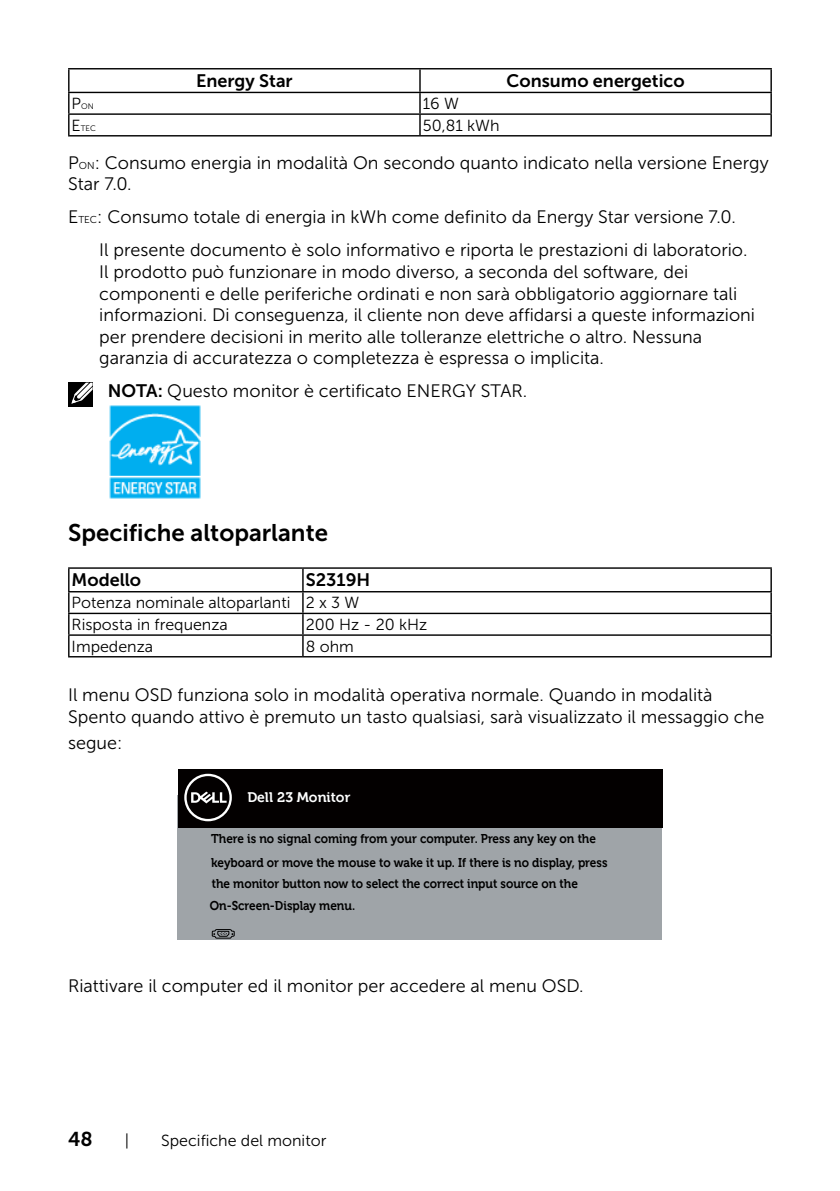
<style>
.page{position:relative;width:840px;height:1191px;background:#fff}
.page>*{position:absolute;margin:0;border:0;box-sizing:border-box;transform-origin:0 0}
.Head_3{font:24px "Museo Sans For Dell 700";color:#000}
.t1{font:20px "Museo Sans For Dell 700";color:#000}
.text{font:18px/21.6px "Museo Sans For Dell 300";color:#000}
.text-2{font:18px "Museo Sans For Dell 700";color:#000}
.t2{font:16px "Museo Sans For Dell 300";color:#000}
.t3{font:700 14px "Museo For Dell";color:#fff}
.t4{font:700 12.8px/23.8px "Museo For Dell";color:#000;scale:.92 1}
.t5{font:8px "Museo Sans For Dell 300";color:#000}
.s1{font-size:16px}
.s2{font-size:10px}
.s3{font-family:"Museo Sans For Dell 700"}
</style>
<div class="page">
<hr style="left:68px;top:68px;width:352px;height:1px;background:#000">
<hr style="left:420px;top:68px;width:351px;height:1px;background:#000">
<hr style="left:68px;top:92px;width:352px;height:1px;background:#000">
<hr style="left:420px;top:92px;width:351px;height:1px;background:#000">
<hr style="left:68px;top:113px;width:352px;height:2px;background:#000">
<svg style="left:68px;top:69px;width:1px;height:66px"></svg>
<hr style="left:420px;top:113px;width:351px;height:2px;background:#000">
<svg style="left:419px;top:69px;width:1px;height:66px"></svg>
<svg style="left:770px;top:69px;width:1px;height:66px"></svg>
<hr style="left:68px;top:135px;width:352px;height:1px;background:#000">
<hr style="left:420px;top:135px;width:351px;height:1px;background:#000">
<div style="left:68px;top:383px;width:24px;height:24px;background:#000"></div>
<svg style="left:70px;top:382px;width:23px;height:22px"></svg>
<img style="left:109px;top:405px;width:92px;height:94px">
<hr style="left:68px;top:567px;width:235px;height:2px;background:#000">
<hr style="left:303px;top:567px;width:468px;height:2px;background:#000">
<hr style="left:68px;top:591px;width:235px;height:1px;background:#000">
<hr style="left:303px;top:591px;width:468px;height:1px;background:#000">
<hr style="left:68px;top:612px;width:235px;height:2px;background:#000">
<hr style="left:303px;top:612px;width:468px;height:2px;background:#000">
<hr style="left:68px;top:634px;width:235px;height:2px;background:#000">
<svg style="left:68px;top:569px;width:1px;height:87px"></svg>
<hr style="left:303px;top:634px;width:468px;height:2px;background:#000">
<svg style="left:302px;top:569px;width:1px;height:87px"></svg>
<svg style="left:770px;top:569px;width:1px;height:87px"></svg>
<hr style="left:68px;top:656px;width:235px;height:1px;background:#000">
<hr style="left:303px;top:656px;width:468px;height:1px;background:#000">
<div style="left:177px;top:794px;width:485px;height:145px;background:#9fa4a8"></div>
<div style="left:178px;top:769px;width:484px;height:58px;background:#030000"></div>
<svg style="left:211px;top:929px;width:24px;height:10px"></svg>
<svg style="left:184px;top:773px;width:48px;height:48px"></svg>
<p class="text-2" style="left:196px;top:71px;width:98px">Energy Star</p>
<p class="text-2" style="left:506px;top:71px;width:179px">Consumo energetico</p>
<p class="t5" style="left:72px;top:102px;width:24px"><span class="s1">P</span>ON</p>
<p class="t2" style="left:422px;top:95px;width:38px">16 W</p>
<p class="t5" style="left:72px;top:123px;width:26px"><span class="s1">E</span>TEC</p>
<p class="t2" style="left:422px;top:116px;width:78px">50,81 kWh</p>
<p class="text" style="left:68px;top:152px;width:701px">P<span class="s2">ON</span>: Consumo energia in modalità On secondo quanto indicato nella versione Energy<br>Star 7.0.</p>
<p class="text" style="left:68px;top:206px;width:669px">E<span class="s2">TEC</span>: Consumo totale di energia in kWh come definito da Energy Star versione 7.0.</p>
<p class="text" style="left:99px;top:239px;width:657px">Il presente documento è solo informativo e riporta le prestazioni di laboratorio.<br>Il prodotto può funzionare in modo diverso, a seconda del software, dei componenti e delle periferiche ordinati e non sarà obbligatorio aggiornare tali informazioni. Di conseguenza, il cliente non deve affidarsi a queste informazioni per prendere decisioni in merito alle tolleranze elettriche o altro. Nessuna garanzia di accuratezza o completezza è espressa o implicita.</p>
<p class="text" style="left:108px;top:380px;width:420px"><span class="s3">NOTA:</span> Questo monitor è certificato ENERGY STAR.</p>
<p class="Head_3" style="left:68px;top:519px;width:261px">Specifiche altoparlante</p>
<p class="text-2" style="left:72px;top:570px;width:71px">Modello</p>
<p class="text-2" style="left:305px;top:570px;width:66px">S2319H</p>
<p class="t2" style="left:72px;top:594px;width:220px">Potenza nominale altoparlanti</p>
<p class="t2" style="left:305px;top:594px;width:55px">2 x 3 W</p>
<p class="t2" style="left:72px;top:615px;width:158px">Risposta in frequenza</p>
<p class="t2" style="left:305px;top:615px;width:123px">200 Hz - 20 kHz</p>
<p class="t2" style="left:72px;top:637px;width:83px">Impedenza</p>
<p class="t2" style="left:305px;top:637px;width:50px">8 ohm</p>
<p class="text" style="left:68px;top:684px;width:697px">Il menu OSD funziona solo in modalità operativa normale. Quando in modalità<br>Spento quando attivo è premuto un tasto qualsiasi, sarà visualizzato il messaggio che</p>
<p class="text" style="left:68px;top:732px;width:56px">segue:</p>
<p class="t3" style="left:247px;top:789px;width:104px">Dell 23 Monitor</p>
<p class="t4" style="left:211px;top:826px;width:432px">There is no signal coming from your computer. Press any key on the keyboard or move the mouse to wake it up. If there is no display, press</p>
<p class="t4" style="left:210px;top:873px;width:401px;line-height:22px">the monitor button now to select the correct input source on the<br>On-Screen-Display menu.</p>
<p class="text" style="left:68px;top:975px;width:516px">Riattivare il computer ed il monitor per accedere al menu OSD.</p>
<p class="t1" style="left:68px;top:1127px;width:26px">48</p>
<p class="t2" style="left:125px;top:1131px;width:6px">|</p>
<p class="t2" style="left:161px;top:1131px;width:166px">Specifiche del monitor</p>
</div>
